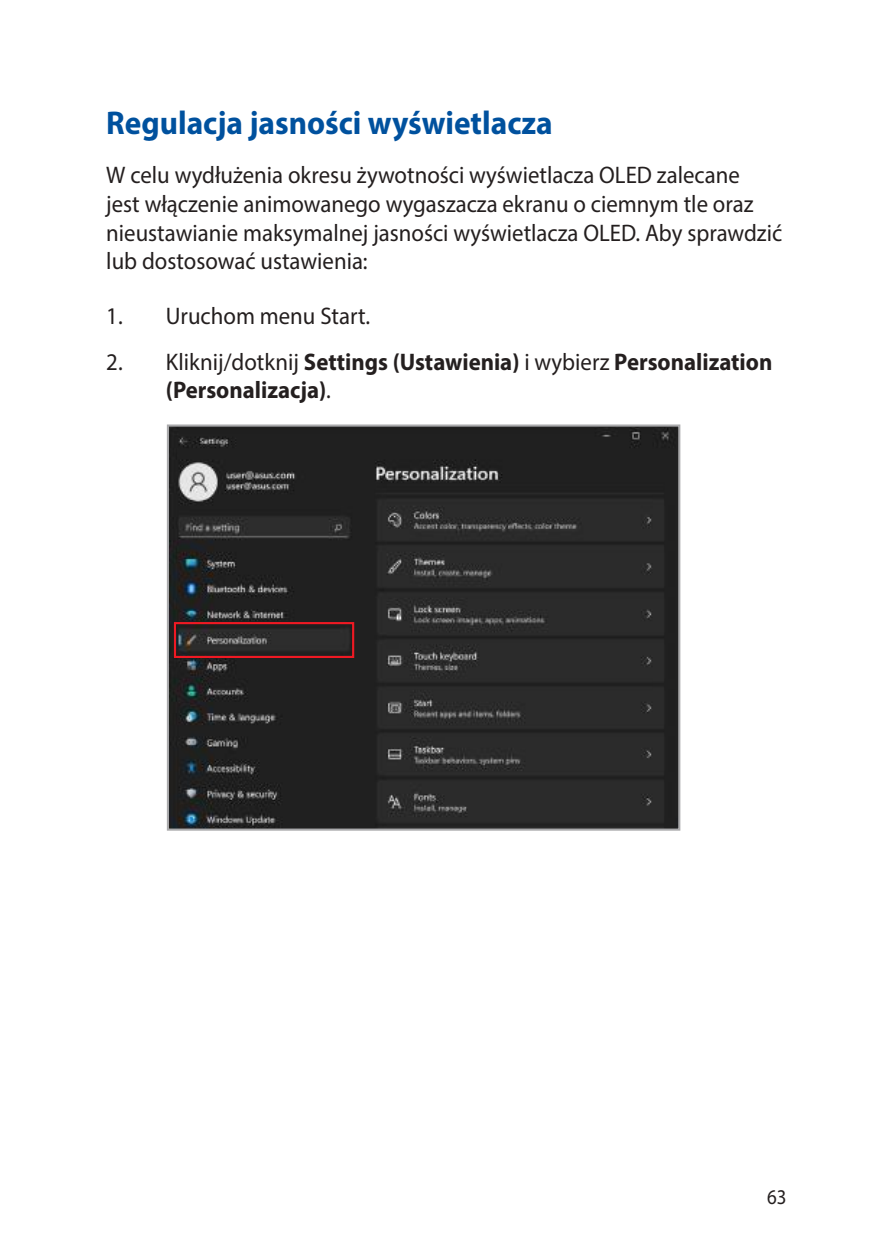
<style>
.page{position:relative;width:893px;height:1259px;background:#fff}
.page>*{position:absolute;margin:0;border:0;box-sizing:border-box;transform-origin:0 0}
.t1{font:700 33px "Myriad Pro";color:#00519e;scale:.95 1}
.t2{font:24px/28.8px "Myriad Pro";color:#241f1f;scale:.95 1}
.t3{font:700 24px/28.8px "Myriad Pro";color:#241f1f;scale:.95 1}
.t4{font:21px "Myriad Pro";color:#241f1f;scale:.9 1}
.s1{font-weight:400}
</style>
<div class="page">
<img style="left:170px;top:427px;width:507px;height:400px">
<div style="left:167px;top:424px;width:513px;height:406px;border:2px solid #aaaaac"></div>
<div style="left:174px;top:622px;width:180px;height:36px;border:2px solid #ef1923"></div>
<h1 class="t1" style="left:106px;top:101px;width:471px">Regulacja jasności wyświetlacza</h1>
<p class="t2" style="left:106px;top:160px;width:713px">W celu wydłużenia okresu żywotności wyświetlacza OLED zalecane<br>jest włączenie animowanego wygaszacza ekranu o ciemnym tle oraz nieustawianie maksymalnej jasności wyświetlacza OLED. Aby sprawdzić lub dostosować ustawienia:</p>
<p class="t2" style="left:106px;top:301px;width:279px">1. Uruchom menu Start.</p>
<p class="t3" style="left:166px;top:346px;width:640px;text-indent:-60px"><span class="s1">2. Kliknij/dotknij</span> Settings (Ustawienia) <span class="s1">i wybierz</span> Personalization (Personalizacja)<span class="s1">.</span></p>
<p class="t4" style="left:767px;top:1184px;width:23px">63</p>
</div>
